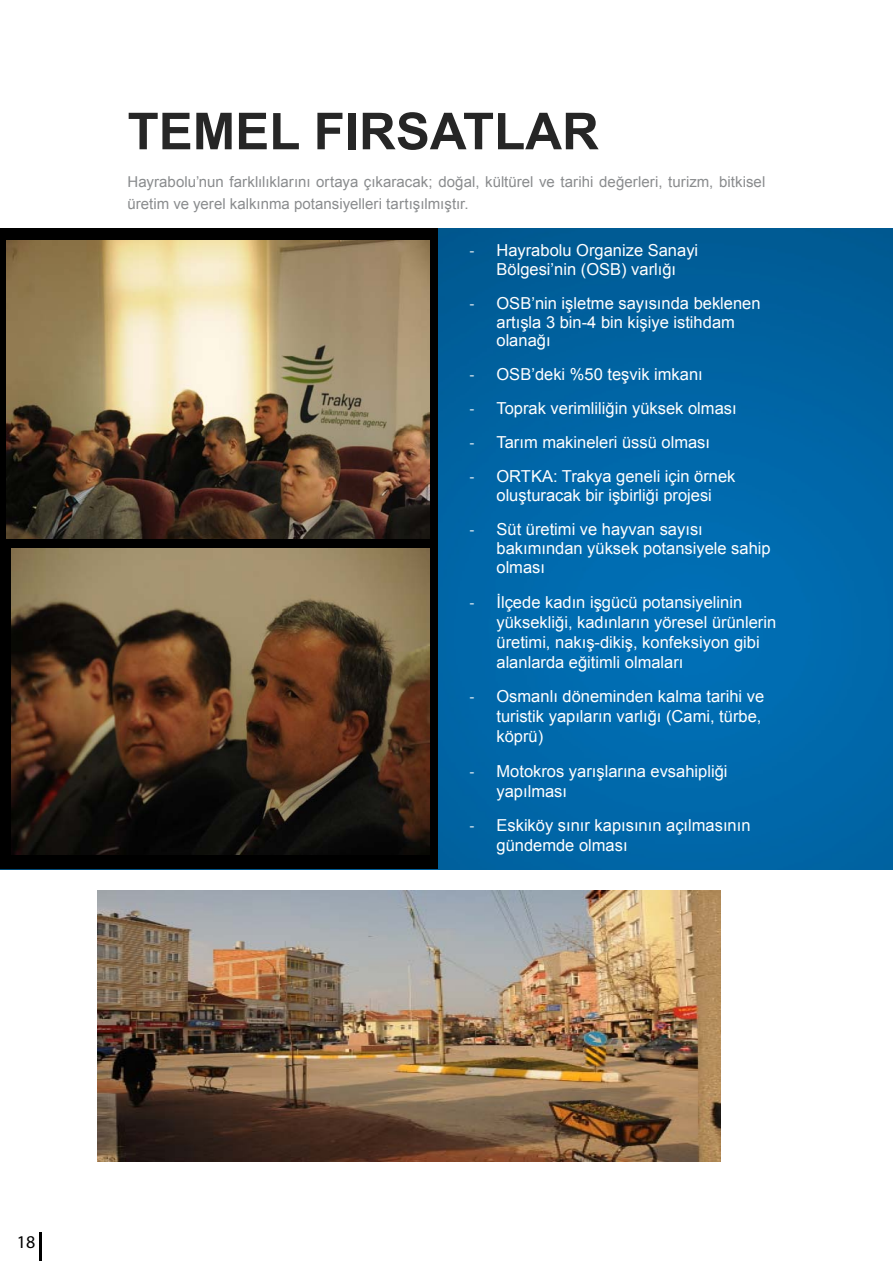
<style>
.page{position:relative;width:893px;height:1263px;background:#fff}
.page>*{position:absolute;margin:0;border:0;box-sizing:border-box;transform-origin:0 0}
.t1{font:700 51px "Arial";color:#262626}
.t2{font:18px "Myriad Pro";color:#000}
.t3{font:16.5px/19.8px "Arial";color:#fff}
.t4{font:15px/22.5px "Arial";color:#8a8c8e}
.s1{font-family:"Calibri"}
</style>
<div class="page">
<img style="left:437px;top:228px;width:456px;height:641px">
<img style="left:98px;top:890px;width:622px;height:271px">
<div style="left:0;top:228px;width:437px;height:641px;background:#000"></div>
<img style="left:6px;top:240px;width:423px;height:299px">
<img style="left:11px;top:549px;width:418px;height:306px">
<hr style="left:40px;top:1232px;width:2px;height:28px;background:#000">
<h1 class="t1" style="left:128px;top:97px;width:473px">TEMEL FIRSATLAR</h1>
<p class="t4" style="left:128px;top:170px;width:639px">Hayrabolu’nun farklılıklarını ortaya çıkaracak; doğal, kültürel ve tarihi değerleri, turizm, bitkisel üretim ve yerel kalkınma potansiyelleri tartışılmıştır.</p>
<p class="t3" style="left:469px;top:240px;width:230px;line-height:19px;text-align:center"><span class="s1">-</span> Hayrabolu Organize Sanayi<br>Bölgesi’nin (OSB) varlığı</p>
<p class="t3" style="left:496px;top:293px;width:266px;line-height:18.9px;text-indent:-27px"><span class="s1">-</span> OSB’nin işletme sayısında beklenen artışla 3 bin-4 bin kişiye istihdam olanağı</p>
<p class="t3" style="left:469px;top:365px;width:235px"><span class="s1">-</span> OSB’deki %50 teşvik imkanı</p>
<p class="t3" style="left:469px;top:399px;width:269px"><span class="s1">-</span> Toprak verimliliğin yüksek olması</p>
<p class="t3" style="left:469px;top:433px;width:242px"><span class="s1">-</span> Tarım makineleri üssü olması</p>
<p class="t3" style="left:469px;top:467px;width:268px;line-height:18.9px;text-align:center"><span class="s1">-</span> ORTKA: Trakya geneli için örnek oluşturacak bir işbirliği projesi</p>
<p class="t3" style="left:496px;top:520px;width:276px;line-height:18.9px;text-indent:-27px"><span class="s1">-</span> Süt üretimi ve hayvan sayısı bakımından yüksek potansiyele sahip olması</p>
<p class="t3" style="left:496px;top:593px;width:281px;text-indent:-27px"><span class="s1">-</span> İlçede kadın işgücü potansiyelinin yüksekliği, kadınların yöresel ürünlerin üretimi, nakış-dikiş, konfeksiyon gibi alanlarda eğitimli olmaları</p>
<p class="t3" style="left:496px;top:687px;width:269px;text-indent:-27px"><span class="s1">-</span> Osmanlı döneminden kalma tarihi ve turistik yapıların varlığı (Cami, türbe, köprü)</p>
<p class="t3" style="left:496px;top:761px;width:233px;text-indent:-27px"><span class="s1">-</span> Motokros yarışlarına evsahipliği yapılması</p>
<p class="t3" style="left:496px;top:816px;width:256px;text-indent:-27px"><span class="s1">-</span> Eskiköy sınır kapısının açılmasının gündemde olması</p>
<p class="t2" style="left:17px;top:1231px;width:20px">18</p>
</div>
